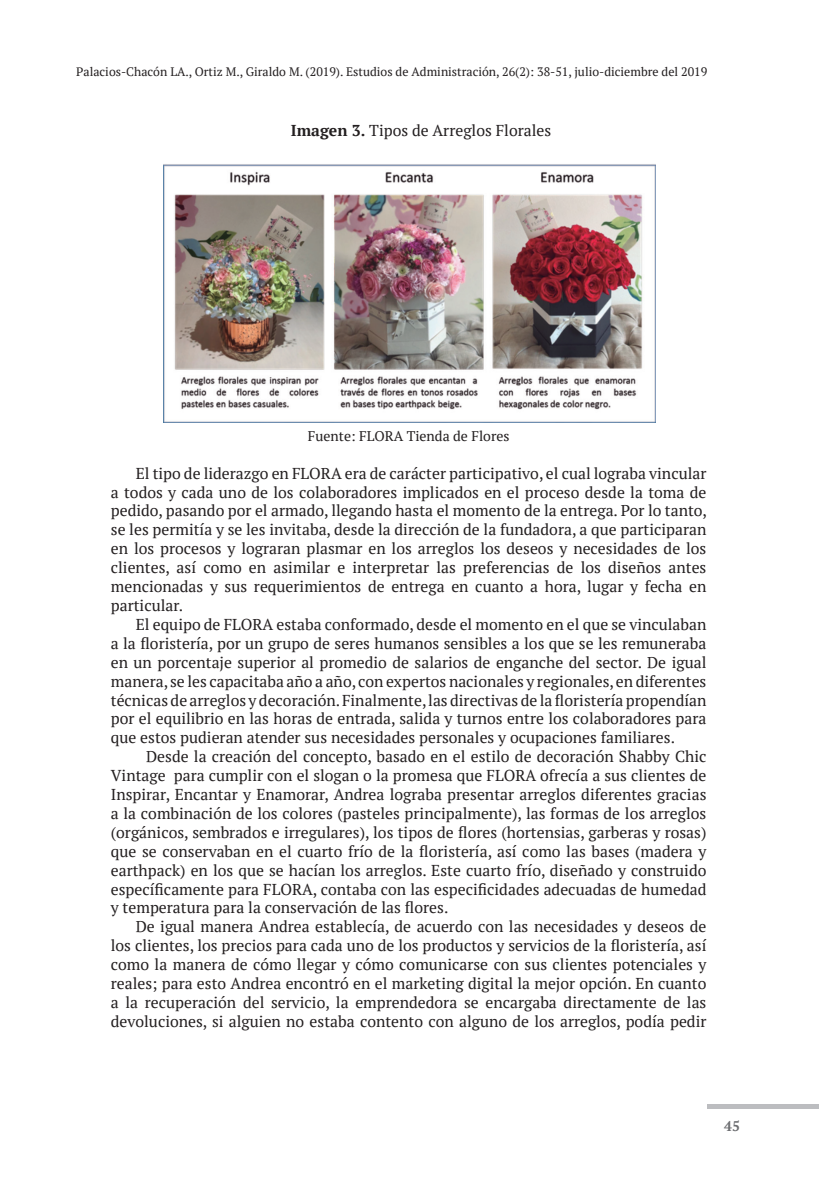
<style>
.page{position:relative;width:819px;height:1191px;background:#fff}
.page>*{position:absolute;margin:0;border:0;box-sizing:border-box;transform-origin:0 0}
.t1{font:15.75px/18.9px "PT Serif";color:#231f20;text-align:justify}
.t2{font:14px "PT Serif";color:#231f20}
.t3{font:700 14px "PT Serif";color:#6c6d70}
.t4{font:12.25px "PT Serif";color:#231f20}
.s1{font-weight:700}
</style>
<div class="page">
<div style="left:707px;top:1104px;width:112px;height:5px;background:#bcbdc0"></div>
<img style="left:164px;top:164px;width:491px;height:259px">
<p class="t4" style="left:76px;top:64px;width:632px">Palacios-Chacón LA., Ortiz M., Giraldo M. (2019). Estudios de Administración, 26(2): 38-51, julio-diciembre del 2019</p>
<p class="t1" style="left:291px;top:121px;width:262px"><span class="s1">Imagen 3.</span> Tipos de Arreglos Florales</p>
<p class="t2" style="left:308px;top:427px;width:203px">Fuente: FLORA Tienda de Flores</p>
<p class="t1" style="left:111px;top:463px;width:597px;text-indent:25px">El tipo de liderazgo en FLORA era de carácter participativo, el cual lograba vincular a todos y cada uno de los colaboradores implicados en el proceso desde la toma de pedido, pasando por el armado, llegando hasta el momento de la entrega. Por lo tanto, se les permitía y se les invitaba, desde la dirección de la fundadora, a que participaran en los procesos y lograran plasmar en los arreglos los deseos y necesidades de los clientes, así como en asimilar e interpretar las preferencias de los diseños antes mencionadas y sus requerimientos de entrega en cuanto a hora, lugar y fecha en particular.</p>
<p class="t1" style="left:111px;top:614px;width:597px;text-indent:25px">El equipo de FLORA estaba conformado, desde el momento en el que se vinculaban a la floristería, por un grupo de seres humanos sensibles a los que se les remuneraba en un porcentaje superior al promedio de salarios de enganche del sector. De igual manera, se les capacitaba año a año, con expertos nacionales y regionales, en diferentes técnicas de arreglos y decoración. Finalmente, las directivas de la floristería propendían por el equilibrio en las horas de entrada, salida y turnos entre los colaboradores para que estos pudieran atender sus necesidades personales y ocupaciones familiares.</p>
<p class="t1" style="left:111px;top:747px;width:597px;text-indent:35px">Desde la creación del concepto, basado en el estilo de decoración Shabby Chic Vintage para cumplir con el slogan o la promesa que FLORA ofrecía a sus clientes de Inspirar, Encantar y Enamorar, Andrea lograba presentar arreglos diferentes gracias a la combinación de los colores (pasteles principalmente), las formas de los arreglos (orgánicos, sembrados e irregulares), los tipos de flores (hortensias, garberas y rosas) que se conservaban en el cuarto frío de la floristería, así como las bases (madera y earthpack) en los que se hacían los arreglos. Este cuarto frío, diseñado y construido específicamente para FLORA, contaba con las especificidades adecuadas de humedad y temperatura para la conservación de las flores.</p>
<p class="t1" style="left:111px;top:917px;width:597px;text-indent:25px">De igual manera Andrea establecía, de acuerdo con las necesidades y deseos de los clientes, los precios para cada uno de los productos y servicios de la floristería, así como la manera de cómo llegar y cómo comunicarse con sus clientes potenciales y reales; para esto Andrea encontró en el marketing digital la mejor opción. En cuanto a la recuperación del servicio, la emprendedora se encargaba directamente de las devoluciones, si alguien no estaba contento con alguno de los arreglos, podía pedir</p>
<p class="t3" style="left:724px;top:1116px;width:17px">45</p>
</div>
